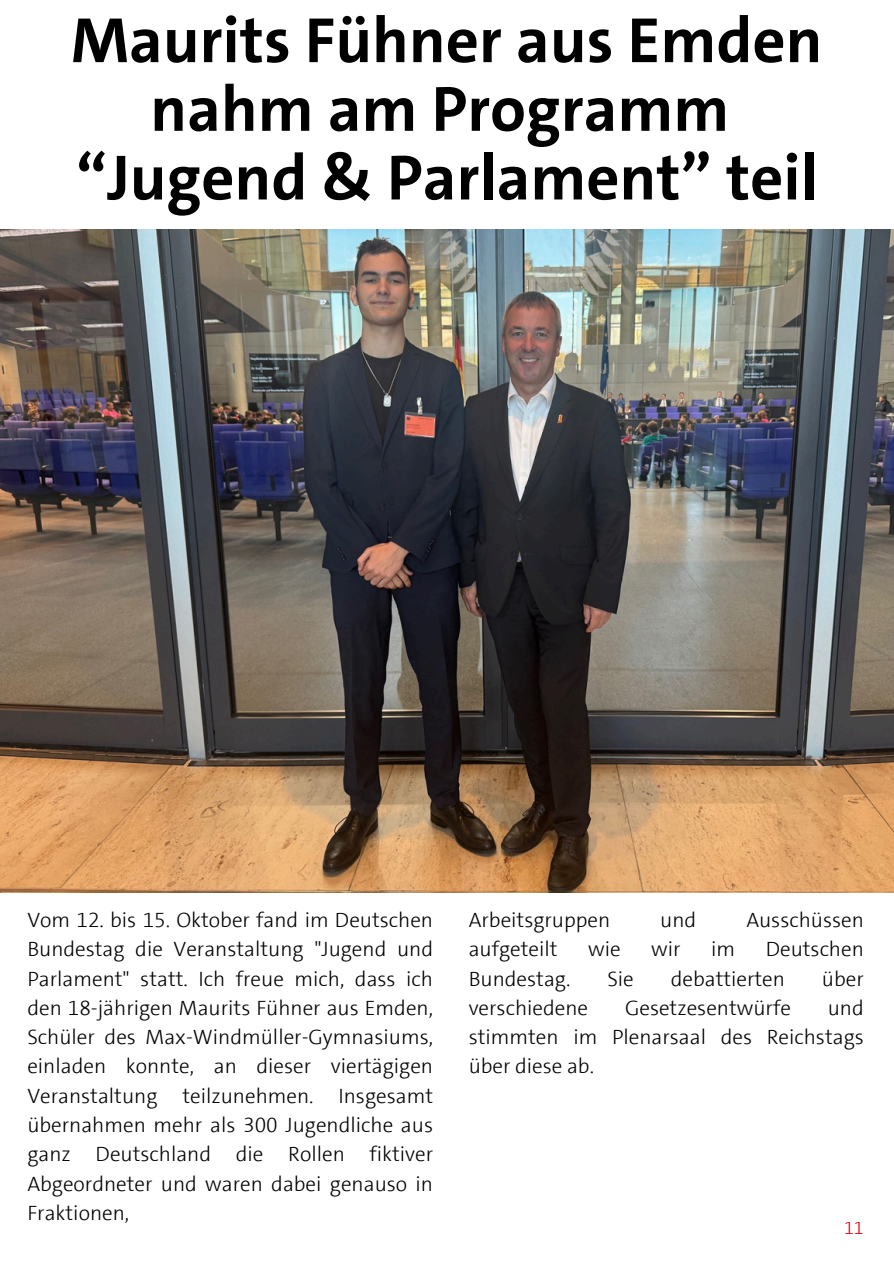
<style>
.page{position:relative;width:894px;height:1264px;background:#fff}
.page>*{position:absolute;margin:0;border:0;box-sizing:border-box;transform-origin:0 0}
.t1{font:700 64.5px/68.7px "SPD The Sans";color:#000;text-align:center}
.t2{font:300 21px/29.2px "SPD The Sans";color:#000;text-align:justify}
.t3{font:300 18px "SPD The Sans";color:#e3000f}
</style>
<div class="page">
<img style="left:0;top:229px;width:893px;height:663px">
<p class="t1" style="left:71px;top:6px;width:752px">Maurits Fühner aus Emden nahm am Programm “Jugend &amp; Parlament” teil</p>
<p class="t2" style="left:27px;top:905px;width:407px">Vom 12. bis 15. Oktober fand im Deutschen Bundestag die Veranstaltung "Jugend und Parlament" statt. Ich freue mich, dass ich den 18-jährigen Maurits Fühner aus Emden, Schüler des Max-Windmüller-Gymnasiums, einladen konnte, an dieser viertägigen Veranstaltung teilzunehmen. Insgesamt übernahmen mehr als 300 Jugendliche aus ganz Deutschland die Rollen fiktiver Abgeordneter und waren dabei genauso in Fraktionen,</p>
<p class="t2" style="left:468px;top:905px;width:143px">Arbeitsgruppen</p>
<p class="t2" style="left:660px;top:905px;width:38px">und</p>
<p class="t2" style="left:746px;top:905px;width:119px">Ausschüssen</p>
<p class="t2" style="left:468px;top:934px;width:90px">aufgeteilt</p>
<p class="t2" style="left:588px;top:934px;width:34px">wie</p>
<p class="t2" style="left:651px;top:934px;width:31px">wir</p>
<p class="t2" style="left:711px;top:934px;width:25px">im</p>
<p class="t2" style="left:765px;top:934px;width:100px">Deutschen</p>
<p class="t2" style="left:468px;top:964px;width:103px">Bundestag.</p>
<p class="t2" style="left:607px;top:964px;width:28px">Sie</p>
<p class="t2" style="left:670px;top:964px;width:116px">debattierten</p>
<p class="t2" style="left:821px;top:964px;width:43px">über</p>
<p class="t2" style="left:468px;top:993px;width:121px">verschiedene</p>
<p class="t2" style="left:625px;top:993px;width:167px">Gesetzesentwürfe</p>
<p class="t2" style="left:468px;top:993px;width:396px;text-indent:359px">und stimmten im Plenarsaal des Reichstags über diese ab.</p>
<h1 class="t3" style="left:843px;top:1216px;width:21px">11</h1>
</div>
